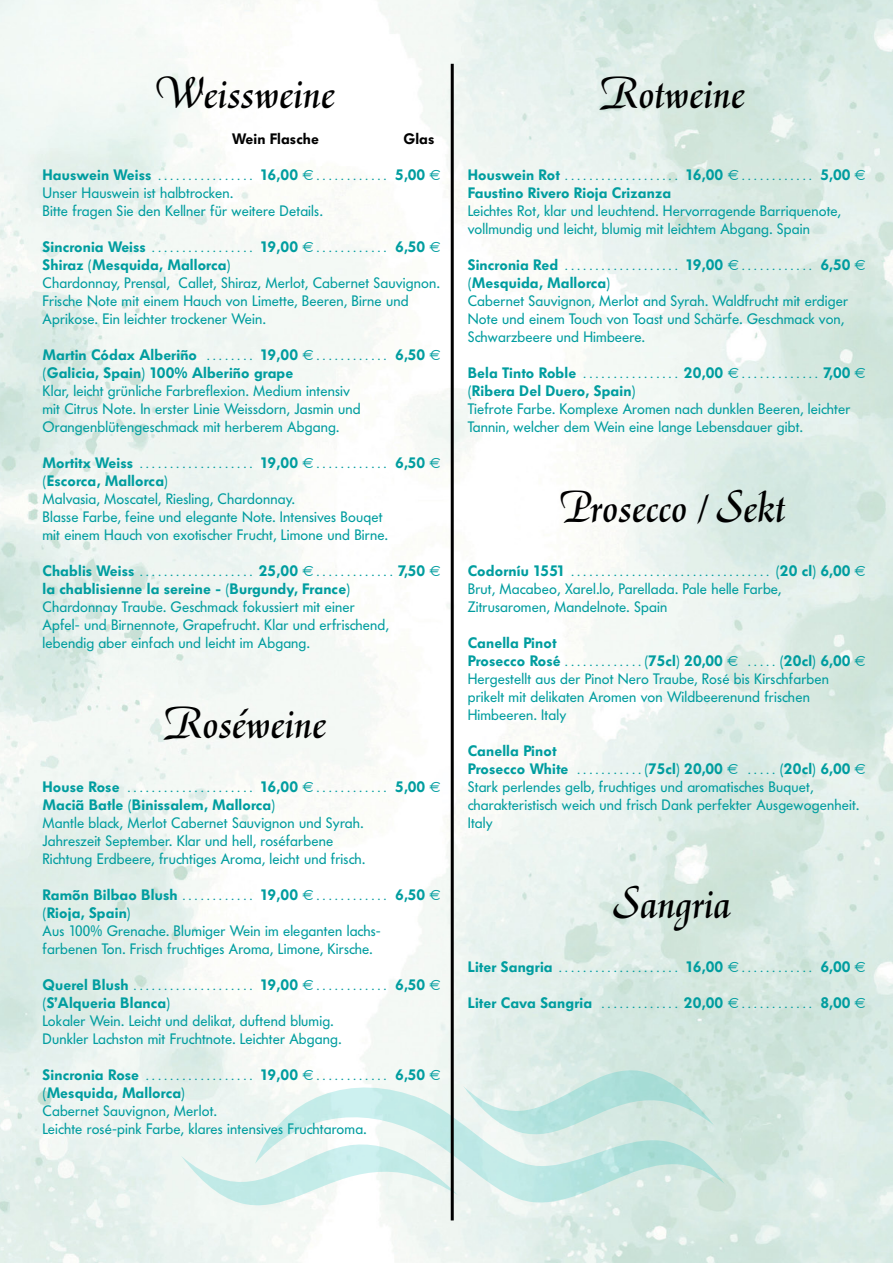
<style>
.page{position:relative;width:893px;height:1263px;background:#fff}
.page>*{position:absolute;margin:0;border:0;box-sizing:border-box;transform-origin:0 0}
.t1{font:45px "El Greco BQ";letter-spacing:.01em;color:#000}
.t2{font:15px/18px "Futura BQ";letter-spacing:.01em;color:#009d9f}
.t3{font:600 15px/18px "Futura BQ";letter-spacing:.01em;color:#009d9f}
.t4{font:600 15px "Futura BQ";letter-spacing:.01em;color:#000}
.t5{font:12px "Futura BQ";color:#009d9f}
.s1{font-weight:600;font-size:15px}
.s2{font-family:"Euro Sans";font-size:15px}
.s3{font-weight:400;font-size:12px}
.s4{font-family:"Euro Sans";font-weight:400}
.s5{font-weight:600}
.s6{font-size:12px}
.s7{font-family:"Euro Sans"}
</style>
<div class="page">
<img style="left:0;top:0;width:893px;height:1263px">
<svg style="left:714px;top:1071px;width:11px;height:134px"></svg>
<svg style="left:181px;top:1070px;width:533px;height:135px"></svg>
<hr style="left:451px;top:64px;width:3px;height:1156px;background:#000">
<h1 class="t1" style="left:155px;top:66px;width:181px">Weissweine</h1>
<p class="t4" style="left:232px;top:130px;width:88px">Wein Flasche</p>
<p class="t4" style="left:403px;top:130px;width:33px">Glas</p>
<p class="t5" style="left:43px;top:169px;width:400px"><span class="s1">Hauswein Weiss</span> ................ <span class="s1">16,00</span> <span class="s2">E</span>............ <span class="s1">5,00</span> <span class="s2">E</span></p>
<p class="t2" style="left:43px;top:184px;width:282px">Unser Hauswein ist halbtrocken.<br>Bitte fragen Sie den Kellner für weitere Details.</p>
<p class="t5" style="left:43px;top:241px;width:400px"><span class="s1">Sincronia Weiss</span> ................. <span class="s1">19,00</span> <span class="s2">E</span>............ <span class="s1">6,50</span> <span class="s2">E</span></p>
<p class="t3" style="left:43px;top:256px;width:189px">Shiraz (Mesquida, Mallorca)</p>
<p class="t2" style="left:43px;top:274px;width:399px">Chardonnay, Prensal, Callet, Shiraz, Merlot, Cabernet Sauvignon.<br>Frische Note mit einem Hauch von Limette, Beeren, Birne und<br>Aprikose. Ein leichter trockener Wein.</p>
<p class="t3" style="left:43px;top:346px;width:400px">Martin Códax Alberiño <span class="s3">. . . . . . . .</span> 19,00 <span class="s4">E</span> <span class="s3">. . . . . . . . . . . .</span> 6,50 <span class="s4">E </span>(Galicia, Spain) 100% Alberiño grape</p>
<p class="t2" style="left:43px;top:382px;width:320px">Klar, leicht grünliche Farbreflexion. Medium intensiv mit Citrus Note. In erster Linie Weissdorn, Jasmin und<br>Orangenblütengeschmack mit herberem Abgang.</p>
<p class="t5" style="left:43px;top:457px;width:400px"><span class="s1">Mortitx Weiss</span> ................... <span class="s1">19,00</span> <span class="s2">E</span>............ <span class="s1">6,50</span> <span class="s2">E</span></p>
<p class="t3" style="left:43px;top:472px;width:127px">(Escorca, Mallorca)</p>
<p class="t2" style="left:43px;top:490px;width:347px">Malvasia, Moscatel, Riesling, Chardonnay.<br>Blasse Farbe, feine und elegante Note. Intensives Bouqet mit einem Hauch von exotischer Frucht, Limone und Birne.</p>
<p class="t5" style="left:43px;top:565px;width:400px"><span class="s1">Chablis Weiss</span> ................... <span class="s1">25,00</span> <span class="s2">E</span>............. <span class="s1">7,50</span> <span class="s2">E</span></p>
<p class="t3" style="left:43px;top:580px;width:309px">la chablisienne la sereine - (Burgundy, France)</p>
<p class="t2" style="left:43px;top:598px;width:348px">Chardonnay Traube. Geschmack fokussiert mit einer<br>Apfel- und Birnennote, Grapefrucht. Klar und erfrischend, lebendig aber einfach und leicht im Abgang.</p>
<h1 class="t1" style="left:163px;top:696px;width:164px">Roséweine</h1>
<p class="t5" style="left:43px;top:781px;width:400px"><span class="s1">House Rose</span> ..................... <span class="s1">16,00</span> <span class="s2">E</span>............ <span class="s1">5,00</span> <span class="s2">E</span></p>
<p class="t3" style="left:43px;top:796px;width:234px">Maciã Batle (Binissalem, Mallorca)</p>
<p class="t2" style="left:43px;top:814px;width:324px">Mantle black, Merlot Cabernet Sauvignon und Syrah.<br>Jahreszeit September. Klar und hell, roséfarbene<br>Richtung Erdbeere, fruchtiges Aroma, leicht und frisch.</p>
<p class="t3" style="left:43px;top:886px;width:400px">Ramõn Bilbao Blush <span class="s3">............</span> 19,00 <span class="s4">E</span><span class="s3">............</span> 6,50 <span class="s4">E </span>(Rioja, Spain)</p>
<p class="t2" style="left:43px;top:922px;width:340px">Aus 100% Grenache. Blumiger Wein im eleganten lachs&shy;farbenen Ton. Frisch fruchtiges Aroma, Limone, Kirsche.</p>
<p class="t5" style="left:43px;top:979px;width:400px"><span class="s1">Querel Blush</span> .................... <span class="s1">19,00</span> <span class="s2">E</span>............ <span class="s1">6,50</span> <span class="s2">E</span></p>
<p class="t3" style="left:43px;top:994px;width:129px">(S’Alqueria Blanca)</p>
<p class="t2" style="left:43px;top:1012px;width:301px">Lokaler Wein. Leicht und delikat, duftend blumig.<br>Dunkler Lachston mit Fruchtnote. Leichter Abgang.</p>
<p class="t5" style="left:43px;top:1069px;width:400px"><span class="s1">Sincronia Rose</span> .................. <span class="s1">19,00</span> <span class="s2">E</span>............ <span class="s1">6,50</span> <span class="s2">E</span></p>
<p class="t3" style="left:43px;top:1084px;width:144px">(Mesquida, Mallorca)</p>
<p class="t2" style="left:43px;top:1102px;width:326px">Cabernet Sauvignon, Merlot.<br>Leichte rosé-pink Farbe, klares intensives Fruchtaroma.</p>
<h1 class="t1" style="left:599px;top:66px;width:146px">Rotweine</h1>
<p class="t5" style="left:468px;top:169px;width:400px"><span class="s1">Houswein Rot</span> ................... <span class="s1">16,00</span> <span class="s2">E</span>............ <span class="s1">5,00</span> <span class="s2">E</span></p>
<p class="t3" style="left:468px;top:184px;width:205px">Faustino Rivero Rioja Crizanza</p>
<p class="t2" style="left:468px;top:202px;width:375px">Leichtes Rot, klar und leuchtend. Hervorragende Barriquenote, vollmundig und leicht, blumig mit leichtem Abgang. Spain</p>
<p class="t5" style="left:468px;top:259px;width:400px"><span class="s1">Sincronia Red</span> ................... <span class="s1">19,00</span> <span class="s2">E</span>............ <span class="s1">6,50</span> <span class="s2">E</span></p>
<p class="t3" style="left:468px;top:274px;width:144px">(Mesquida, Mallorca)</p>
<p class="t2" style="left:468px;top:292px;width:382px">Cabernet Sauvignon, Merlot and Syrah. Waldfrucht mit erdiger<br>Note und einem Touch von Toast und Schärfe. Geschmack von,<br>Schwarzbeere und Himbeere.</p>
<p class="t5" style="left:468px;top:367px;width:400px"><span class="s1">Bela Tinto Roble</span> ................ <span class="s1">20,00</span> <span class="s2">E</span>............. <span class="s1">7,00</span> <span class="s2">E</span></p>
<p class="t3" style="left:468px;top:382px;width:169px">(Ribera Del Duero, Spain)</p>
<p class="t2" style="left:468px;top:400px;width:384px">Tiefrote Farbe. Komplexe Aromen nach dunklen Beeren, leichter<br>Tannin, welcher dem Wein eine lange Lebensdauer gibt.</p>
<h1 class="t1" style="left:559px;top:480px;width:227px">Prosecco / Sekt</h1>
<p class="t5" style="left:468px;top:565px;width:400px"><span class="s1">Codorníu 1551</span> ................................. <span class="s1">(20 cl) 6,00</span> <span class="s2">E</span></p>
<p class="t2" style="left:468px;top:580px;width:315px">Brut, Macabeo, Xarel.lo, Parellada. Pale helle Farbe,<br>Zitrusaromen, Mandelnote. Spain</p>
<p class="t2" style="left:468px;top:634px;width:400px"><span class="s5">Canella Pinot<br>Prosecco Rosé</span> <span class="s6">. . . . . . . . . . . . .</span> <span class="s5">(75cl) 20,00</span> <span class="s7">E</span> <span class="s6">. . . . .</span> <span class="s5">(20cl) 6,00</span> <span class="s7">E </span>Hergestellt aus der Pinot Nero Traube, Rosé bis Kirschfarben prikelt mit delikaten Aromen von Wildbeerenund frischen Himbeeren. Italy</p>
<p class="t2" style="left:468px;top:742px;width:400px"><span class="s5">Canella Pinot<br>Prosecco White</span> <span class="s6">. . . . . . . . . . .</span> <span class="s5">(75cl) 20,00</span> <span class="s7">E</span> <span class="s6">. . . . .</span> <span class="s5">(20cl) 6,00</span> <span class="s7">E </span>Stark perlendes gelb, fruchtiges und aromatisches Buquet, charakteristisch weich und frisch Dank perfekter Ausgewogenheit.<br>Italy</p>
<h1 class="t1" style="left:613px;top:876px;width:119px">Sangria</h1>
<p class="t5" style="left:468px;top:961px;width:400px"><span class="s1">Liter Sangria</span> .................... <span class="s1">16,00</span> <span class="s2">E</span>............ <span class="s1">6,00</span> <span class="s2">E</span></p>
<p class="t3" style="left:468px;top:994px;width:400px">Liter Cava Sangria <span class="s3">.............</span> 20,00 <span class="s4">E</span><span class="s3">............</span> 8,00 <span class="s4">E</span></p>
</div>
